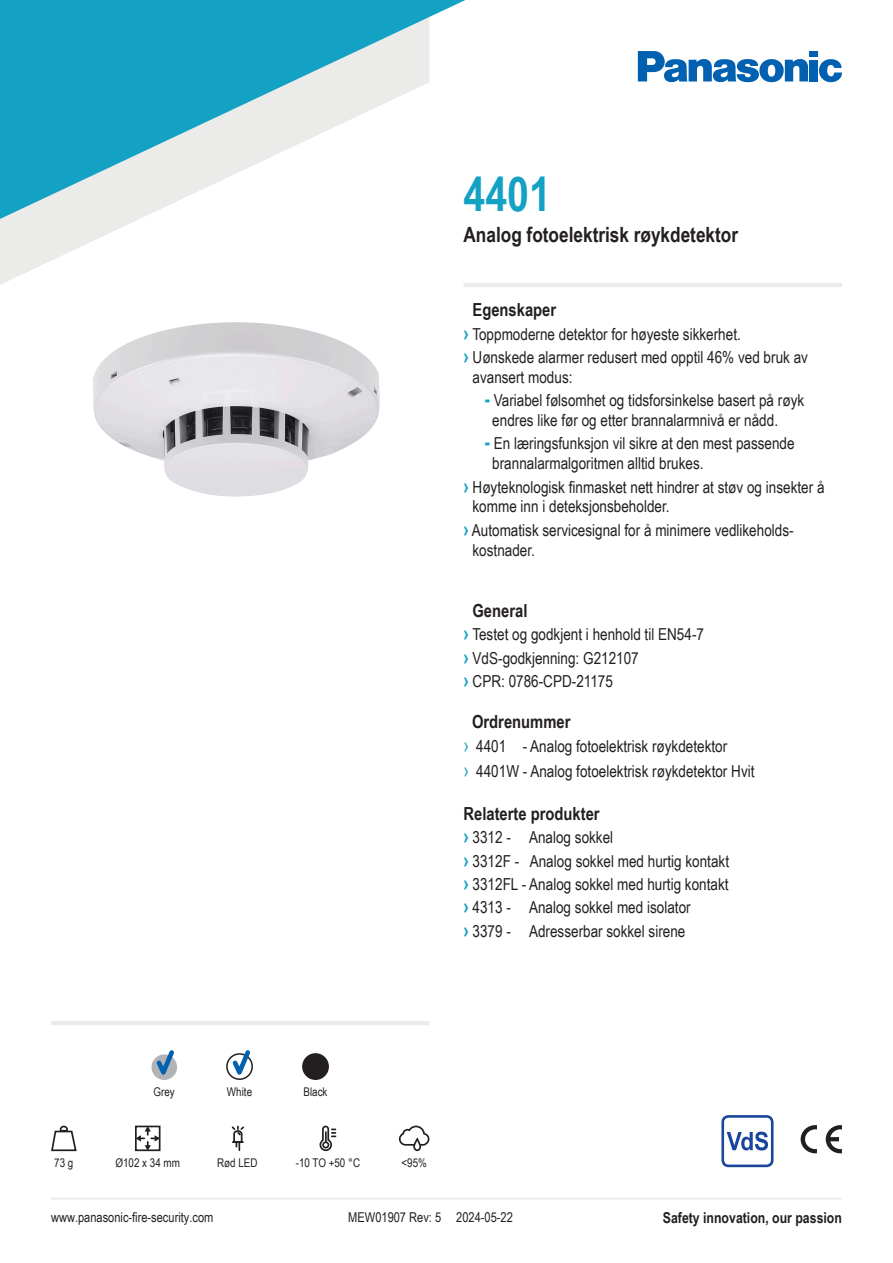
<style>
.page{position:relative;width:893px;height:1263px;background:#fff}
.page>*{position:absolute;margin:0;border:0;box-sizing:border-box;transform-origin:0 0}
.t1{font:700 48px "Arial Narrow";color:#13a1c4}
.t2{font:700 21px "Arial Narrow";color:#231f20}
.t3{font:700 18px "Arial Narrow";color:#231f20}
.t4{font:16.5px/19.8px "Arial Narrow";color:#231f20}
.t5{font:700 15px "Arial Narrow";color:#231f20}
.t6{font:13.5px "Arial Narrow";color:#231f20}
.t7{font:12px "Arial Narrow";color:#231f20}
.s1{font-weight:700;font-size:19.5px;color:#13a1c4}
.s2{font-size:19.5px;color:#13a1c4}
</style>
<div class="page">
<svg style="left:0;top:219px;width:139px;height:66px;fill:#ebebea"></svg>
<img style="left:79px;top:283px;width:301px;height:214px">
<svg style="left:0;top:0;width:465px;height:219px;fill:#13a1c4"></svg>
<svg style="left:819px;top:59px;width:23px;height:23px"></svg>
<div style="left:810px;top:51px;width:8px;height:6px;background:#0161b0"></div>
<div style="left:810px;top:60px;width:8px;height:21px;background:#0161b0"></div>
<svg style="left:638px;top:51px;width:170px;height:31px"></svg>
<svg style="left:138px;top:1128px;width:19px;height:20px"></svg>
<div style="left:135px;top:1125px;width:25px;height:26px;border:2px solid #231f20"></div>
<svg style="left:398px;top:1125px;width:32px;height:27px"></svg>
<svg style="left:51px;top:1125px;width:26px;height:27px"></svg>
<svg style="left:319px;top:1125px;width:16px;height:27px"></svg>
<svg style="left:231px;top:1125px;width:13px;height:26px"></svg>
<hr style="left:51px;top:1021px;width:378px;height:4px;background:#ebebea">
<div style="left:152px;top:1054px;width:25px;height:26px;border:2px solid #b2b3b7;border-radius:50%"></div>
<div style="left:226px;top:1053px;width:27px;height:27px;border:2px solid #231f20;border-radius:50%"></div>
<svg style="left:229px;top:1050px;width:24px;height:30px"></svg>
<div style="left:303px;top:1054px;width:25px;height:25px;background:#231f20;border-radius:50%"></div>
<div style="left:302px;top:1053px;width:27px;height:27px;border:2px solid #231f20;border-radius:50%"></div>
<svg style="left:153px;top:1050px;width:24px;height:30px"></svg>
<svg style="left:721px;top:1115px;width:52px;height:52px"></svg>
<svg style="left:826px;top:1125px;width:16px;height:28px"></svg>
<svg style="left:801px;top:1125px;width:16px;height:28px"></svg>
<hr style="left:463px;top:283px;width:379px;height:4px;background:#ebebea">
<hr style="left:51px;top:1197px;width:791px;height:2px;background:#ebebea">
<p class="t1" style="left:463px;top:158px;width:89px">4401</p>
<p class="t2" style="left:463px;top:219px;width:276px">Analog fotoelektrisk røykdetektor</p>
<p class="t3" style="left:472px;top:296px;width:85px">Egenskaper</p>
<p class="t4" style="left:463px;top:323px;width:279px"><span class="s1">›</span> Toppmoderne detektor for høyeste sikkerhet.</p>
<p class="t4" style="left:472px;top:347px;width:337px;text-indent:-9px"><span class="s1">›</span> Uønskede alarmer redusert med opptil 46% ved bruk av avansert modus:</p>
<p class="t4" style="left:492px;top:390px;width:313px;text-indent:-8px"><span class="s1">-</span> Variabel følsomhet og tidsforsinkelse basert på røyk endres like før og etter brannalarmnivå er nådd.</p>
<p class="t4" style="left:485px;top:433px;width:311px"><span class="s1">-</span> En læringsfunksjon vil sikre at den mest passende</p>
<p class="t4" style="left:492px;top:453px;width:213px">brannalarmalgoritmen alltid brukes.</p>
<p class="t4" style="left:472px;top:476px;width:354px;text-indent:-9px"><span class="s1">›</span> Høyteknologisk finmasket nett hindrer at støv og insekter å komme inn i deteksjonsbeholder.</p>
<p class="t4" style="left:472px;top:519px;width:323px;text-indent:-9px"><span class="s1">›</span> Automatisk servicesignal for å minimere vedlikeholds&shy;kostnader.</p>
<p class="t3" style="left:472px;top:597px;width:56px">General</p>
<p class="t4" style="left:463px;top:624px;width:242px"><span class="s1">›</span> Testet og godkjent i henhold til EN54-7</p>
<p class="t4" style="left:463px;top:647px;width:177px"><span class="s1">›</span> VdS-godkjenning: G212107</p>
<p class="t4" style="left:463px;top:671px;width:151px"><span class="s1">›</span> CPR: 0786-CPD-21175</p>
<p class="t3" style="left:472px;top:708px;width:100px">Ordrenummer</p>
<p class="t4" style="left:463px;top:736px;width:265px"><span class="s2">›</span> 4401 - Analog fotoelektrisk røykdetektor</p>
<p class="t4" style="left:463px;top:760px;width:292px"><span class="s2">›</span> 4401W - Analog fotoelektrisk røykdetektor Hvit</p>
<p class="t3" style="left:463px;top:800px;width:138px">Relaterte produkter</p>
<p class="t4" style="left:463px;top:827px;width:151px"><span class="s1">›</span> 3312 - Analog sokkel</p>
<p class="t4" style="left:463px;top:850px;width:267px"><span class="s1">›</span> 3312F - Analog sokkel med hurtig kontakt</p>
<p class="t4" style="left:463px;top:874px;width:267px"><span class="s1">›</span> 3312FL - Analog sokkel med hurtig kontakt</p>
<p class="t4" style="left:463px;top:897px;width:229px"><span class="s1">›</span> 4313 - Analog sokkel med isolator</p>
<p class="t4" style="left:463px;top:920px;width:223px"><span class="s1">›</span> 3379 - Adresserbar sokkel sirene</p>
<p class="t7" style="left:153px;top:1083px;width:23px">Grey</p>
<p class="t7" style="left:227px;top:1083px;width:27px">White</p>
<p class="t7" style="left:303px;top:1083px;width:26px">Black</p>
<p class="t7" style="left:54px;top:1154px;width:21px">73 g</p>
<p class="t7" style="left:115px;top:1154px;width:66px">Ø102 x 34 mm</p>
<p class="t7" style="left:217px;top:1154px;width:42px">Rød LED</p>
<p class="t7" style="left:296px;top:1154px;width:66px">-10 TO +50 °C</p>
<p class="t7" style="left:401px;top:1154px;width:27px">&lt;95%</p>
<p class="t6" style="left:51px;top:1207px;width:164px">www.panasonic-fire-security.com</p>
<p class="t6" style="left:348px;top:1207px;width:166px">MEW01907 Rev: 5 2024-05-22</p>
<p class="t5" style="left:663px;top:1206px;width:181px">Safety innovation, our passion</p>
</div>
